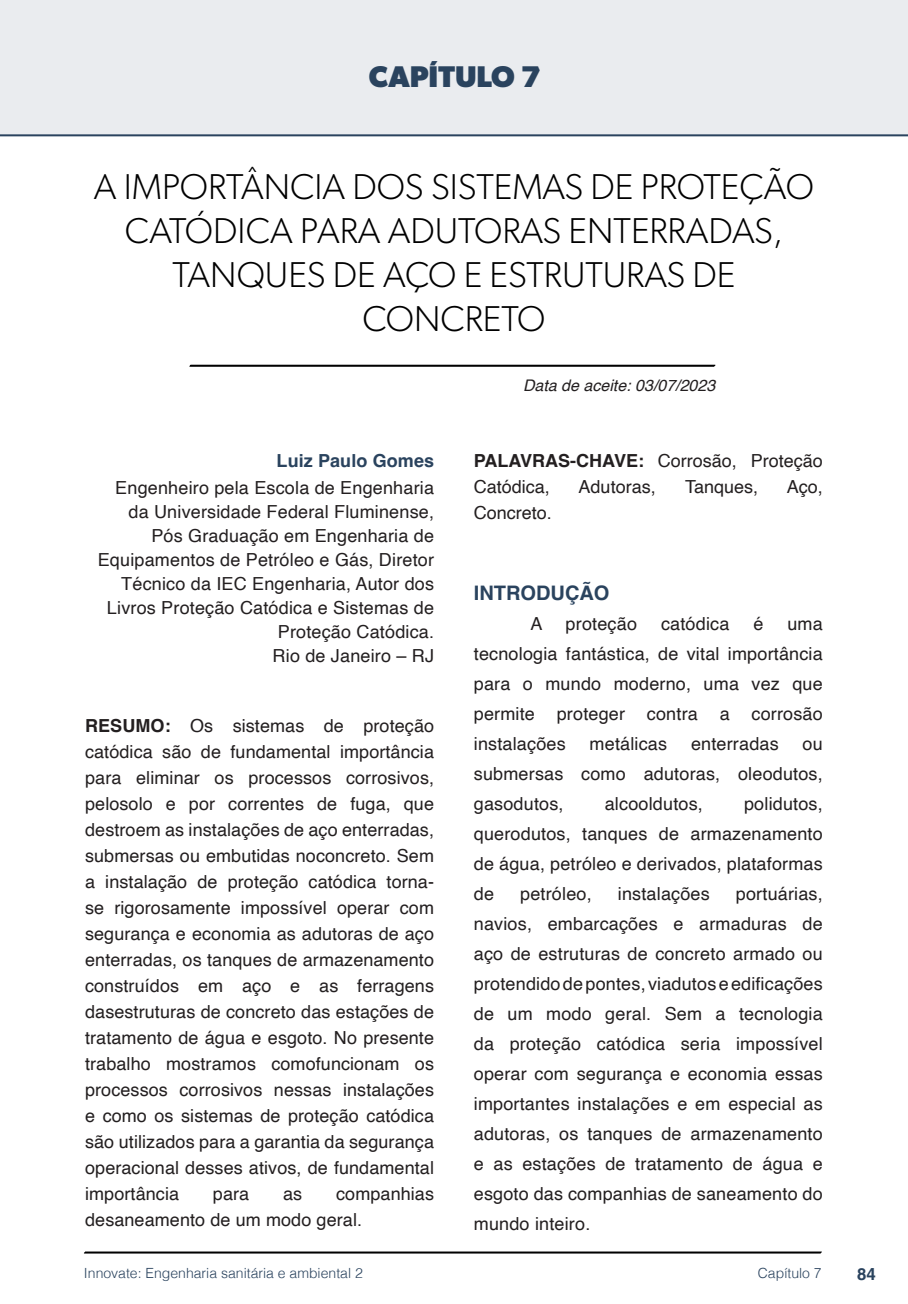
<style>
.page{position:relative;width:908px;height:1304px;background:#fff}
.page>*{position:absolute;margin:0;border:0;box-sizing:border-box;transform-origin:0 0}
.nome_artigos{font:300 36px/44px "Gibson";color:#000;text-align:center}
.capítulos{font:700 30px "Gibson";color:#2a435e}
.TITULOS{font:700 20px "Helvetica";color:#2a435e}
.Resumos_e_PC_TXT{font:18px/26px "Helvetica";letter-spacing:.005em;color:#231f20}
.txt{font:18px/30px "Helvetica";letter-spacing:.01em;color:#231f20;text-align:justify}
.info_autores{font:18px/24px "Helvetica";letter-spacing:.01em;color:#231f20;text-align:right}
.nome_autores{font:700 18px "Helvetica";letter-spacing:.005em;color:#2a435e}
.t1{font:700 16.8px "Helvetica";color:#2a435e}
.t2{font:italic 16px "Helvetica";color:#231f20}
.t3{font:300 14px "Helvetica";color:#2a435e}
.s1{font-weight:700}
</style>
<div class="page">
<svg style="left:84px;top:1251px;width:737px;height:3px;background:#515151"></svg>
<div style="left:0;top:0;width:907px;height:136px;background:#eaecef"></div>
<svg style="left:189px;top:364px;width:526px;height:3px;background:#4f4f4f"></svg>
<div style="left:44px;top:72px;width:68px;height:61px;background:#eaecef"></div>
<p class="capítulos" style="left:369px;top:58px;width:173px">CAPÍTULO 7</p>
<p class="nome_artigos" style="left:94px;top:164px;width:721px">A IMPORTÂNCIA DOS SISTEMAS DE PROTEÇÃO<br>CATÓDICA PARA ADUTORAS ENTERRADAS,<br>TANQUES DE AÇO E ESTRUTURAS DE<br>CONCRETO</p>
<p class="nome_autores" style="left:276px;top:450px;width:159px">Luiz Paulo Gomes</p>
<p class="info_autores" style="left:98px;top:477px;width:338px">Engenheiro pela Escola de Engenharia da Universidade Federal Fluminense, Pós Graduação em Engenharia de Equipamentos de Petróleo e Gás, Diretor Técnico da IEC Engenharia, Autor dos Livros Proteção Catódica e Sistemas de Proteção Catódica.</p>
<p class="info_autores" style="left:272px;top:645px;width:163px">Rio de Janeiro – RJ</p>
<p class="Resumos_e_PC_TXT" style="left:85px;top:713px;width:350px;text-align:justify"><span class="s1">RESUMO:</span> Os sistemas de proteção catódica são de fundamental importância para eliminar os processos corrosivos, pelosolo e por correntes de fuga, que destroem as instalações de aço enterradas, submersas ou embutidas noconcreto. Sem a instalação de proteção catódica torna&shy;se rigorosamente impossível operar com segurança e economia as adutoras de aço enterradas, os tanques de armazenamento construídos em aço e as ferragens dasestruturas de concreto das estações de tratamento de água e esgoto. No presente trabalho mostramos comofuncionam os processos corrosivos nessas instalações e como os sistemas de proteção catódica são utilizados para a garantia da segurança operacional desses ativos, de fundamental importância</p>
<p class="Resumos_e_PC_TXT" style="left:85px;top:1181px;width:350px;text-indent:251px">companhias desaneamento de um modo geral.</p>
<p class="Resumos_e_PC_TXT" style="left:213px;top:1181px;width:38px">para</p>
<p class="Resumos_e_PC_TXT" style="left:283px;top:1181px;width:21px">as</p>
<p class="t2" style="left:523px;top:373px;width:194px">Data de aceite: 03/07/2023</p>
<p class="Resumos_e_PC_TXT" style="left:473px;top:448px;width:350px"><span class="s1">PALAVRAS-CHAVE:</span> Corrosão, Proteção<br>Catódica,</p>
<p class="Resumos_e_PC_TXT" style="left:578px;top:474px;width:79px">Adutoras,</p>
<p class="Resumos_e_PC_TXT" style="left:684px;top:474px;width:75px">Tanques,</p>
<p class="Resumos_e_PC_TXT" style="left:786px;top:474px;width:38px">Aço,</p>
<p class="Resumos_e_PC_TXT" style="left:473px;top:500px;width:80px">Concreto.</p>
<p class="TITULOS" style="left:473px;top:581px;width:137px">INTRODUÇÃO</p>
<p class="txt" style="left:530px;top:609px;width:14px">A</p>
<p class="txt" style="left:565px;top:609px;width:73px">proteção</p>
<p class="txt" style="left:660px;top:609px;width:70px">catódica</p>
<p class="txt" style="left:753px;top:609px;width:12px">é</p>
<p class="txt" style="left:473px;top:609px;width:350px;text-indent:313px">uma tecnologia fantástica, de vital importância para o mundo moderno, uma vez que permite proteger contra a corrosão instalações</p>
<p class="txt" style="left:589px;top:729px;width:79px">metálicas</p>
<p class="txt" style="left:690px;top:729px;width:89px">enterradas</p>
<p class="txt" style="left:473px;top:729px;width:350px;text-indent:328px">ou submersas como adutoras, oleodutos, gasodutos,</p>
<p class="txt" style="left:473px;top:789px;width:350px;text-indent:270px">polidutos, querodutos, tanques de armazenamento de água, petróleo e derivados, plataformas de</p>
<p class="txt" style="left:604px;top:789px;width:100px">alcooldutos,</p>
<p class="txt" style="left:473px;top:879px;width:350px;text-indent:262px">portuárias, navios, embarcações e armaduras de aço de estruturas de concreto armado ou protendido de pontes, viadutos e edificações de um modo geral. Sem a tecnologia da proteção catódica seria impossível operar com segurança e economia essas importantes instalações e em especial as adutoras, os tanques de armazenamento e as estações de tratamento de água e esgoto das companhias de saneamento do mundo inteiro.</p>
<p class="txt" style="left:520px;top:879px;width:73px">petróleo,</p>
<p class="txt" style="left:617px;top:879px;width:93px">instalações</p>
<p class="t3" style="left:84px;top:1261px;width:280px">Innovate: Engenharia sanitária e ambiental 2</p>
<p class="t3" style="left:757px;top:1261px;width:65px">Capítulo 7</p>
<p class="t1" style="left:856px;top:1264px;width:20px">84</p>
</div>
